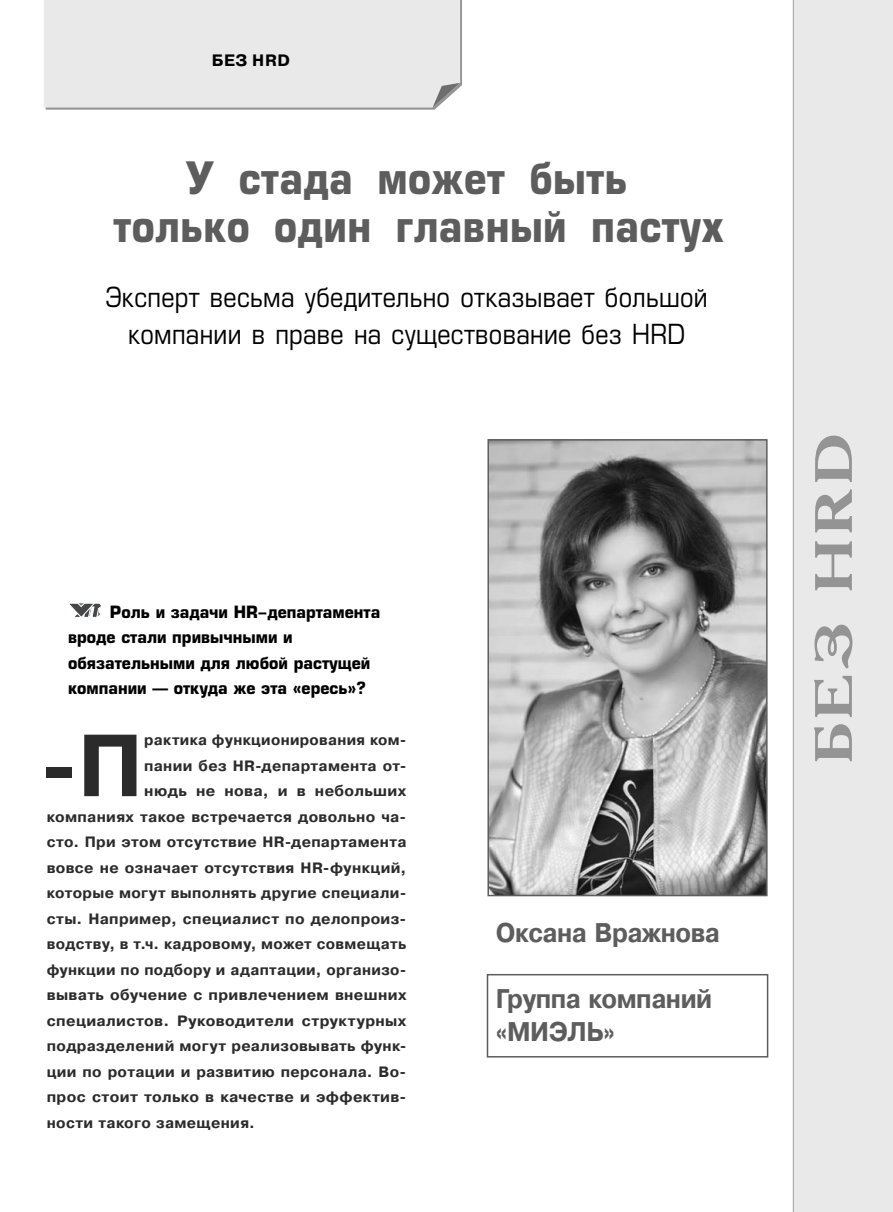
<style>
.page{position:relative;width:893px;height:1212px;background:#fff}
.page>*{position:absolute;margin:0;border:0;box-sizing:border-box;transform-origin:0 0}
.t1{font:700 87.9px "Pragmatica C";color:#2b2b2b}
.t2{font:700 52.5px "Academy C";letter-spacing:.06em;color:#949494;scale:1.25 1}
.t3{font:700 43.5px/48.6px "Europe C";letter-spacing:.01em;color:#5d5d5d;text-align:center;scale:.89 1}
.t4{font:27px/37.5px "Europe C";letter-spacing:.01em;color:#000;text-align:center;scale:.89 1}
.t5{font:700 27px/32.4px "Pragmatica C";letter-spacing:-.02em;color:#5d5d5d;scale:.92 1}
.t6{font:700 16.5px/25.5px "Europe C";color:#000;scale:.95 1}
.t7{font:700 16.5px "Pragmatica C";letter-spacing:.03em;color:#000}
.t8{font:700 15px "Pragmatica C";letter-spacing:.02em;color:#2b2b2b}
</style>
<div class="page">
<svg style="left:46px;top:0;width:416px;height:110px"></svg>
<div style="left:44px;top:0;width:416px;height:108px;background:#e9e9e9"></div>
<div style="left:793px;top:0;width:100px;height:1212px;background:#e9e9e9"></div>
<hr style="left:793px;top:0;width:1px;height:1212px;background:#a0a0a0">
<svg style="left:433px;top:83px;width:27px;height:25px"></svg>
<svg style="left:496px;top:896px;width:224px;height:162px"></svg>
<img style="left:490px;top:442px;width:275px;height:451px">
<div style="left:487px;top:439px;width:281px;height:457px;border:2px solid #5d5d5d"></div>
<div style="left:487px;top:974px;width:281px;height:83px;border:2px solid #5d5d5d"></div>
<svg style="left:69px;top:603px;width:32px;height:14px"></svg>
<p class="t7" style="left:212px;top:55px;width:80px">БЕЗ HRD</p>
<h3 class="t3" style="left:114px;top:158px;width:687px">У стада может быть<br>только один главный пастух</h3>
<h3 class="t4" style="left:105px;top:281px;width:678px">Эксперт весьма убедительно отказывает большой компании в праве на существование без HRD</h3>
<p class="t6" style="left:68px;top:600px;width:330px;text-indent:42px">Роль и задачи HR-департамента вроде стали привычными и обязательными для любой растущей компании — откуда же эта «ересь»?</p>
<h1 class="t1" style="left:40px;top:733px;width:105px">-П</h1>
<p class="t8" style="left:144px;top:734px;width:264px">рактика функционирования ком-</p>
<p class="t8" style="left:144px;top:760px;width:264px">пании без HR-департамента от-</p>
<p class="t8" style="left:144px;top:785px;width:264px">нюдь не нова, и в небольших</p>
<p class="t8" style="left:47px;top:811px;width:361px">компаниях такое встречается довольно ча-</p>
<p class="t8" style="left:47px;top:836px;width:361px">сто. При этом отсутствие HR-департамента</p>
<p class="t8" style="left:47px;top:862px;width:361px">вовсе не означает отсутствия HR-функций,</p>
<p class="t8" style="left:47px;top:887px;width:361px">которые могут выполнять другие специали-</p>
<p class="t8" style="left:47px;top:913px;width:361px">сты. Например, специалист по делопроиз-</p>
<p class="t8" style="left:47px;top:938px;width:361px">водству, в т.ч. кадровому, может совмещать</p>
<p class="t8" style="left:47px;top:964px;width:361px">функции по подбору и адаптации, организо-</p>
<p class="t8" style="left:47px;top:989px;width:361px">вывать обучение с привлечением внешних</p>
<p class="t8" style="left:47px;top:1015px;width:361px">специалистов. Руководители структурных</p>
<p class="t8" style="left:47px;top:1040px;width:361px">подразделений могут реализовывать функ-</p>
<p class="t8" style="left:47px;top:1066px;width:361px">ции по ротации и развитию персонала. Во-</p>
<p class="t8" style="left:47px;top:1091px;width:361px">прос стоит только в качестве и эффектив-</p>
<p class="t8" style="left:47px;top:1117px;width:210px">ности такого замещения.</p>
<h3 class="t5" style="left:496px;top:919px;width:245px">Оксана Вражнова</h3>
<h3 class="t5" style="left:496px;top:986px;width:237px">Группа компаний «МИЭЛЬ»</h3>
<h2 class="t2" style="left:814px;top:764px;width:266px;rotate:-90deg">БЕЗ HRD</h2>
</div>
